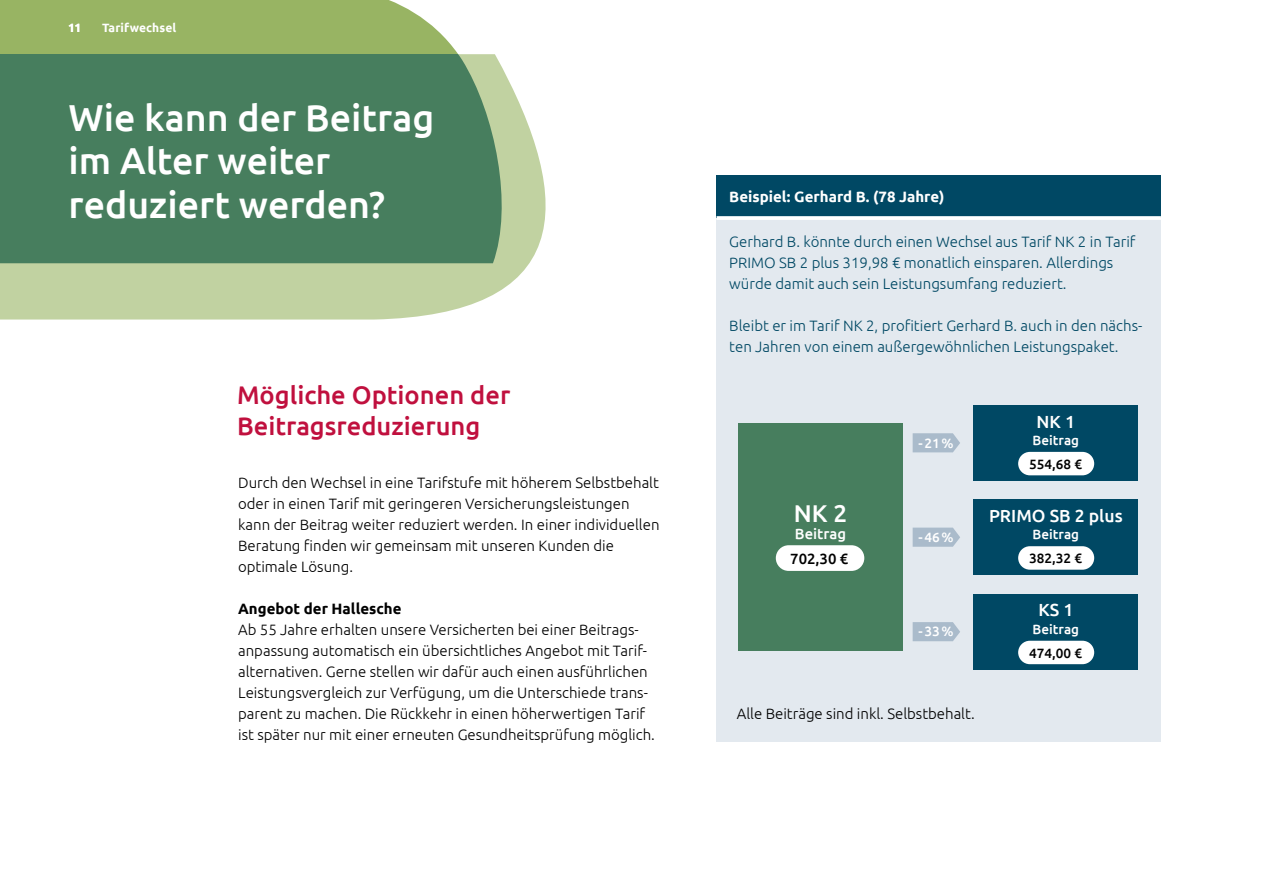
<style>
.page{position:relative;width:1263px;height:893px;background:#fff}
.page>*{position:absolute;margin:0;border:0;box-sizing:border-box;transform-origin:0 0}
.t1{font:500 37.5px/43.5px "Ubuntu";color:#fff}
.t2{font:500 25.5px/31.5px "Ubuntu";color:#c0103e}
.t3{font:500 24.3px "Ubuntu";color:#fff}
.t4{font:500 17.55px "Ubuntu";color:#fff}
.t5{font:300 15px/21px "Ubuntu";color:#000}
.t6{font:300 15px/21px "Ubuntu";color:#004864}
.t7{font:700 15px "Ubuntu";color:#fff}
.t8{font:700 15px "Ubuntu";color:#000}
.t9{font:500 14.85px "Ubuntu";color:#fff}
.t10{font:500 14.85px "Ubuntu";color:#000}
.t11{font:500 13.5px "Ubuntu";color:#fff}
.t12{font:500 13.5px "Ubuntu";color:#000}
.t13{font:700 12px "Ubuntu";letter-spacing:.01em;color:#fff}
</style>
<div class="page">
<div style="left:716px;top:176px;width:445px;height:42px;background:#004864"></div>
<div style="left:716px;top:218px;width:445px;height:524px;background:#e3e9ef"></div>
<svg style="left:716px;top:216px;width:445px;height:4px;background:#f3f6f8"></svg>
<svg style="left:0;top:92px;width:546px;height:228px;background:#c9d7ad"></svg>
<div style="left:0;top:54px;width:514px;height:209px;background:#477e5e"></div>
<div style="left:0;top:0;width:458px;height:54px;background:#98b463"></div>
<div style="left:738px;top:424px;width:165px;height:227px;background:#477e5e"></div>
<div style="left:973px;top:405px;width:165px;height:76px;background:#004864"></div>
<div style="left:776px;top:545px;width:88px;height:26px;background:#fff;border-radius:13px"></div>
<div style="left:1018px;top:452px;width:76px;height:23px;background:#fff;border-radius:12px"></div>
<div style="left:973px;top:499px;width:165px;height:76px;background:#004864"></div>
<div style="left:1018px;top:546px;width:76px;height:24px;background:#fff;border-radius:12px"></div>
<div style="left:973px;top:594px;width:165px;height:75px;background:#004864"></div>
<div style="left:1018px;top:641px;width:76px;height:23px;background:#fff;border-radius:12px"></div>
<svg style="left:913px;top:433px;width:47px;height:19px"></svg>
<svg style="left:913px;top:528px;width:47px;height:19px"></svg>
<svg style="left:913px;top:622px;width:47px;height:19px"></svg>
<p class="t13" style="left:68px;top:20px;width:15px">11</p>
<p class="t13" style="left:102px;top:20px;width:76px">Tarifwechsel</p>
<h1 class="t1" style="left:69px;top:94px;width:367px">Wie kann der Beitrag im Alter weiter reduziert werden?</h1>
<h2 class="t2" style="left:237px;top:378px;width:275px">Mögliche Optionen der<br>Beitragsreduzierung</h2>
<p class="t5" style="left:238px;top:471px;width:423px">Durch den Wechsel in eine Tarifstufe mit höherem Selbstbehalt oder in einen Tarif mit geringeren Versicherungsleistungen kann der Beitrag weiter reduziert werden. In einer individuellen Beratung finden wir gemeinsam mit unseren Kunden die optimale Lösung.</p>
<p class="t8" style="left:238px;top:599px;width:165px">Angebot der Hallesche</p>
<p class="t5" style="left:238px;top:618px;width:418px">Ab 55 Jahre erhalten unsere Versicherten bei einer Beitrags&shy;anpassung automatisch ein übersichtliches Angebot mit Tarif&shy;alternativen. Gerne stellen wir dafür auch einen ausführlichen Leistungsvergleich zur Verfügung, um die Unterschiede trans&shy;parent zu machen. Die Rückkehr in einen höherwertigen Tarif ist später nur mit einer erneuten Gesundheitsprüfung möglich.</p>
<p class="t7" style="left:729px;top:187px;width:217px">Beispiel: Gerhard B. (78 Jahre)</p>
<p class="t6" style="left:729px;top:230px;width:408px">Gerhard B. könnte durch einen Wechsel aus Tarif NK 2 in Tarif<br>PRIMO SB 2 plus 319,98 € monatlich einsparen. Allerdings würde damit auch sein Leistungsumfang reduziert.</p>
<p class="t6" style="left:729px;top:314px;width:414px">Bleibt er im Tarif NK 2, profitiert Gerhard B. auch in den nächs&shy;ten Jahren von einem außergewöhnlichen Leistungspaket.</p>
<h3 class="t3" style="left:794px;top:498px;width:55px">NK 2</h3>
<p class="t9" style="left:795px;top:525px;width:53px">Beitrag</p>
<p class="t10" style="left:790px;top:549px;width:60px">702,30 €</p>
<p class="t11" style="left:918px;top:434px;width:37px">-21%</p>
<p class="t11" style="left:918px;top:528px;width:37px">-46%</p>
<p class="t11" style="left:918px;top:623px;width:37px">-33%</p>
<p class="t4" style="left:1037px;top:410px;width:40px">NK 1</p>
<p class="t11" style="left:1033px;top:432px;width:48px">Beitrag</p>
<p class="t12" style="left:1029px;top:455px;width:54px">554,68 €</p>
<p class="t4" style="left:989px;top:505px;width:135px">PRIMO SB 2 plus</p>
<p class="t11" style="left:1033px;top:526px;width:48px">Beitrag</p>
<p class="t12" style="left:1029px;top:550px;width:54px">382,32 €</p>
<p class="t4" style="left:1038px;top:599px;width:36px">KS 1</p>
<p class="t11" style="left:1033px;top:620px;width:48px">Beitrag</p>
<p class="t12" style="left:1029px;top:644px;width:54px">474,00 €</p>
<p class="t5" style="left:737px;top:702px;width:239px">Alle Beiträge sind inkl. Selbstbehalt.</p>
</div>
